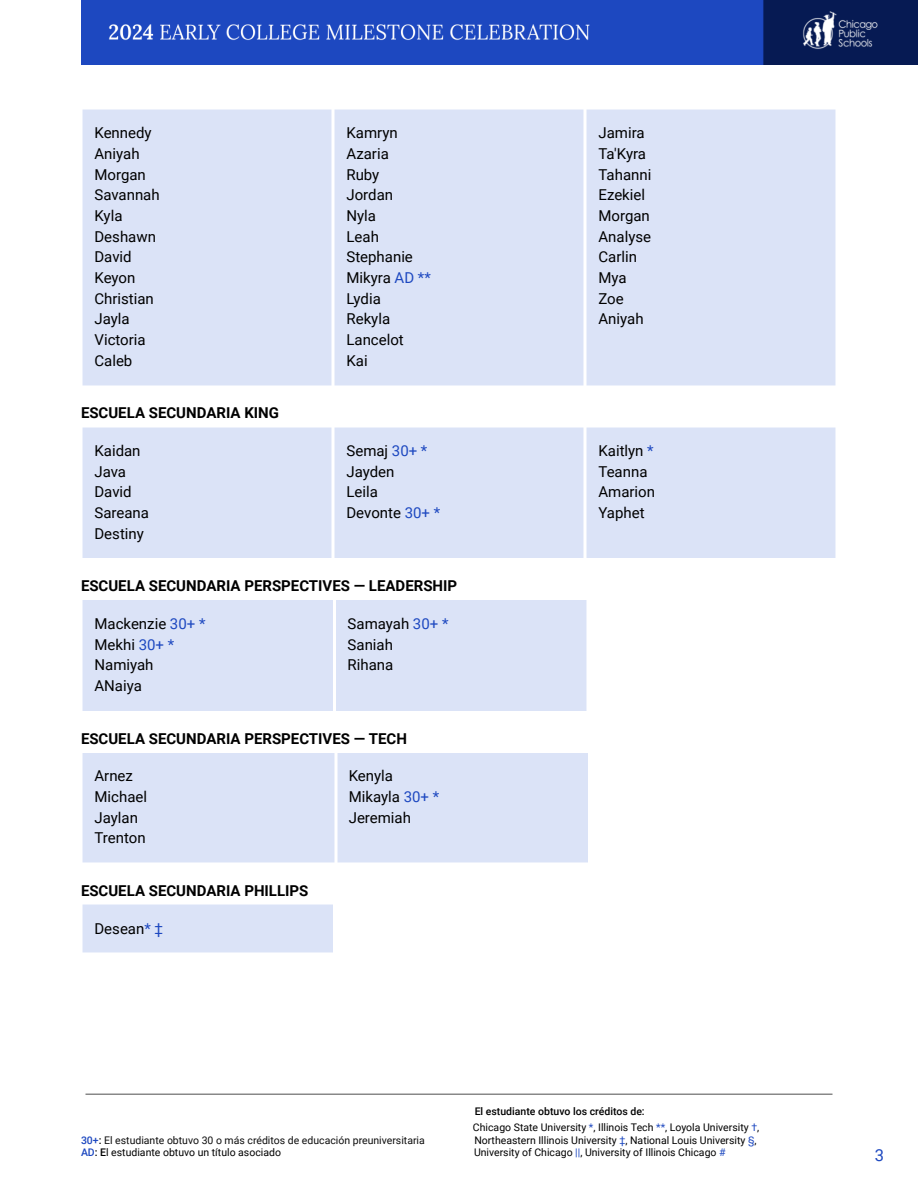
<style>
.page{position:relative;width:918px;height:1188px;background:#fff}
.page>*{position:absolute;margin:0;border:0;box-sizing:border-box;transform-origin:0 0}
.t1{font:16.5px "Roboto";color:#1d48c0}
.t2{font:15px/20.7px "Roboto";color:#000}
.t3{font:700 15px "Roboto";color:#000}
.t4{font:10.5px/15.8px "Roboto";color:#000}
.t5{font:10.5px "Roboto";color:#0d0d0d}
.s1{color:#1d48c0}
.s2{font-weight:500}
.s3{font-weight:500;color:#1d48c0}
.s4{font-weight:500;color:#000}
</style>
<div class="page">
<img style="left:81px;top:0;width:837px;height:64px">
<div style="left:81px;top:108px;width:252px;height:279px;background:#dbe3f7"></div>
<div style="left:333px;top:108px;width:252px;height:279px;background:#dbe3f7"></div>
<div style="left:585px;top:108px;width:252px;height:279px;background:#dbe3f7"></div>
<div style="left:81px;top:426px;width:252px;height:134px;background:#dbe3f7"></div>
<div style="left:333px;top:426px;width:252px;height:134px;background:#dbe3f7"></div>
<div style="left:585px;top:426px;width:252px;height:134px;background:#dbe3f7"></div>
<div style="left:81px;top:599px;width:253px;height:114px;background:#dbe3f7"></div>
<div style="left:334px;top:599px;width:253px;height:114px;background:#dbe3f7"></div>
<div style="left:81px;top:751px;width:254px;height:114px;background:#dbe3f7"></div>
<div style="left:335px;top:751px;width:255px;height:114px;background:#dbe3f7"></div>
<div style="left:81px;top:904px;width:253px;height:50px;background:#dbe3f7"></div>
<hr style="left:86px;top:1094px;width:746px;height:1px;background:#888">
<svg style="left:81px;top:110px;width:2px;height:276px"></svg>
<svg style="left:331px;top:110px;width:4px;height:276px"></svg>
<svg style="left:583px;top:110px;width:4px;height:276px"></svg>
<svg style="left:835px;top:110px;width:2px;height:276px"></svg>
<hr style="left:79px;top:107px;width:759px;height:3px;background:#fff">
<hr style="left:79px;top:386px;width:759px;height:3px;background:#fff">
<svg style="left:81px;top:428px;width:2px;height:130px"></svg>
<hr style="left:331px;top:425px;width:4px;height:136px;background:#f6f8fd">
<hr style="left:583px;top:425px;width:4px;height:136px;background:#f6f8fd">
<svg style="left:835px;top:428px;width:2px;height:130px"></svg>
<hr style="left:79px;top:425px;width:759px;height:3px;background:#fff">
<hr style="left:79px;top:558px;width:759px;height:3px;background:#fff">
<svg style="left:81px;top:600px;width:2px;height:111px"></svg>
<hr style="left:333px;top:597px;width:3px;height:117px;background:#fff">
<hr style="left:586px;top:597px;width:3px;height:117px;background:#fff">
<hr style="left:79px;top:597px;width:511px;height:3px;background:#fff">
<hr style="left:79px;top:711px;width:511px;height:3px;background:#fff">
<svg style="left:81px;top:753px;width:2px;height:110px"></svg>
<hr style="left:335px;top:750px;width:3px;height:116px;background:#fff">
<hr style="left:588px;top:750px;width:3px;height:116px;background:#fff">
<hr style="left:79px;top:750px;width:512px;height:3px;background:#fff">
<hr style="left:79px;top:863px;width:512px;height:3px;background:#fff">
<svg style="left:81px;top:905px;width:2px;height:48px"></svg>
<hr style="left:333px;top:902px;width:3px;height:55px;background:#fff">
<hr style="left:79px;top:902px;width:257px;height:3px;background:#fff">
<hr style="left:79px;top:953px;width:257px;height:3px;background:#fff">
<p class="t2" style="left:94px;top:123px;width:67px">Kennedy<br>Aniyah<br>Morgan<br>Savannah<br>Kyla<br>Deshawn<br>David<br>Keyon<br>Christian<br>Jayla<br>Victoria<br>Caleb</p>
<p class="t2" style="left:346px;top:123px;width:86px">Kamryn<br>Azaria<br>Ruby<br>Jordan<br>Nyla<br>Leah<br>Stephanie<br>Mikyra <span class="s1">AD **<br></span>Lydia<br>Rekyla<br>Lancelot<br>Kai</p>
<p class="t2" style="left:598px;top:123px;width:54px">Jamira<br>Ta'Kyra<br>Tahanni<br>Ezekiel<br>Morgan<br>Analyse<br>Carlin<br>Mya<br>Zoe<br>Aniyah</p>
<p class="t3" style="left:81px;top:405px;width:200px">ESCUELA SECUNDARIA KING</p>
<p class="t2" style="left:94px;top:441px;width:56px">Kaidan<br>Java<br>David<br>Sareana<br>Destiny</p>
<p class="t2" style="left:346px;top:441px;width:95px">Semaj <span class="s1">30+ *<br></span>Jayden<br>Leila<br>Devonte <span class="s1">30+ *</span></p>
<p class="t2" style="left:598px;top:441px;width:58px">Kaitlyn <span class="s1">*<br></span>Teanna<br>Amarion<br>Yaphet</p>
<p class="t3" style="left:81px;top:578px;width:378px">ESCUELA SECUNDARIA PERSPECTIVES — LEADERSHIP</p>
<p class="t2" style="left:94px;top:614px;width:112px">Mackenzie <span class="s1">30+ *<br></span>Mekhi <span class="s1">30+ *<br></span>Namiyah<br>ANaiya</p>
<p class="t2" style="left:348px;top:614px;width:102px">Samayah <span class="s1">30+ *<br></span>Saniah<br>Rihana</p>
<p class="t3" style="left:81px;top:730px;width:328px">ESCUELA SECUNDARIA PERSPECTIVES — TECH</p>
<p class="t2" style="left:94px;top:766px;width:54px">Arnez<br>Michael<br>Jaylan<br>Trenton</p>
<p class="t2" style="left:349px;top:766px;width:92px">Kenyla<br>Mikayla <span class="s1">30+ *<br></span>Jeremiah</p>
<p class="t3" style="left:81px;top:882px;width:229px">ESCUELA SECUNDARIA PHILLIPS</p>
<p class="t2" style="left:94px;top:918px;width:70px">Desean<span class="s1">* ‡</span></p>
<p class="t4" style="left:473px;top:1104px;width:288px"><span class="s2">El estudiante obtuvo los créditos de:<br></span>Chicago State University <span class="s1">*</span>, Illinois Tech <span class="s1">**</span>, Loyola University <span class="s1">†</span>,</p>
<p class="t5" style="left:81px;top:1134px;width:345px"><span class="s3">30+</span><span class="s4">:</span> El estudiante obtuvo 30 o más créditos de educación preuniversitaria</p>
<p class="t4" style="left:474px;top:1132px;width:284px">Northeastern Illinois University <span class="s1">‡</span>, National Louis University <span class="s1">§</span>,</p>
<p class="t4" style="left:81px;top:1145px;width:202px"><span class="s3">AD</span><span class="s2">: E</span>l estudiante obtuvo un título asociado</p>
<p class="t4" style="left:474px;top:1145px;width:253px">University of Chicago <span class="s1">||</span>, University of Illinois Chicago <span class="s1">#</span></p>
<p class="t1" style="left:875px;top:1145px;width:11px">3</p>
</div>
